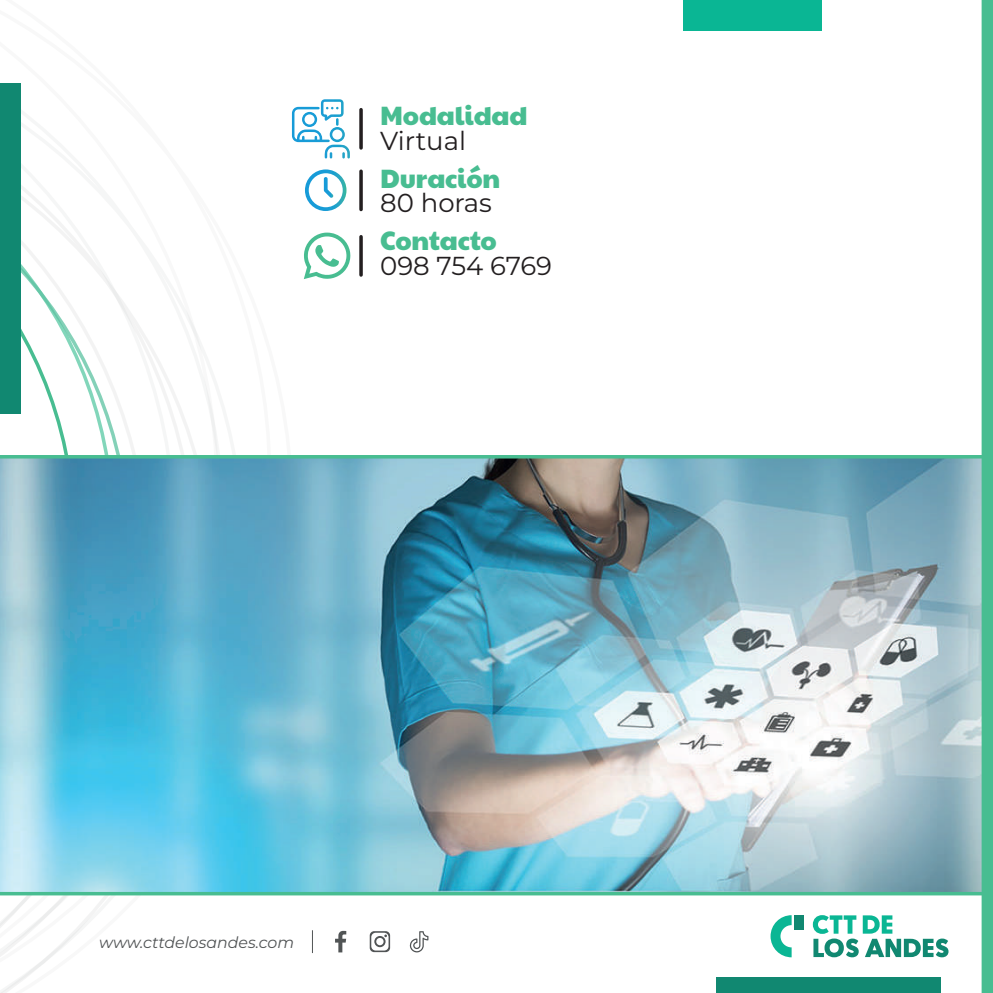
<style>
.page{position:relative;width:993px;height:993px;background:#fff}
.page>*{position:absolute;margin:0;border:0;box-sizing:border-box;transform-origin:0 0}
.t1{font:25.9px "Paytone One";letter-spacing:-.01em;color:#48bd91}
.t2{font:25.9px "Montserrat";color:#231f20}
.t3{font:italic 15.75px "Montserrat";color:#515455}
</style>
<div class="page">
<svg style="left:0;top:83px;width:219px;height:909px"></svg>
<svg style="left:305px;top:169px;width:41px;height:42px"></svg>
<svg style="left:292px;top:99px;width:58px;height:59px"></svg>
<hr style="left:359px;top:110px;width:3px;height:38px;background:#231f20">
<hr style="left:359px;top:171px;width:3px;height:38px;background:#231f20">
<hr style="left:359px;top:237px;width:3px;height:38px;background:#231f20">
<svg style="left:335px;top:930px;width:11px;height:22px"></svg>
<svg style="left:369px;top:931px;width:21px;height:20px"></svg>
<svg style="left:409px;top:931px;width:19px;height:21px"></svg>
<svg style="left:312px;top:930px;width:1px;height:22px"></svg>
<svg style="left:770px;top:915px;width:21px;height:41px"></svg>
<div style="left:793px;top:914px;width:10px;height:14px;background:#118871"></div>
<svg style="left:812px;top:915px;width:136px;height:41px"></svg>
<img style="left:0;top:455px;width:981px;height:440px">
<div style="left:981px;top:0;width:11px;height:992px;background:#48bd91"></div>
<svg style="left:304px;top:232px;width:46px;height:47px"></svg>
<div style="left:716px;top:977px;width:224px;height:15px;background:#118871"></div>
<div style="left:0;top:84px;width:21px;height:329px;background:#118871"></div>
<div style="left:683px;top:0;width:138px;height:31px;background:#0ab694"></div>
<p class="t1" style="left:380px;top:92px;width:149px">Modalidad</p>
<p class="t2" style="left:380px;top:123px;width:87px">Virtual</p>
<p class="t1" style="left:380px;top:155px;width:122px">Duración</p>
<p class="t2" style="left:380px;top:186px;width:113px">80 horas</p>
<p class="t1" style="left:380px;top:217px;width:118px">Contacto</p>
<p class="t2" style="left:380px;top:248px;width:173px">098 754 6769</p>
<p class="t3" style="left:99px;top:931px;width:196px">www.cttdelosandes.com</p>
</div>
